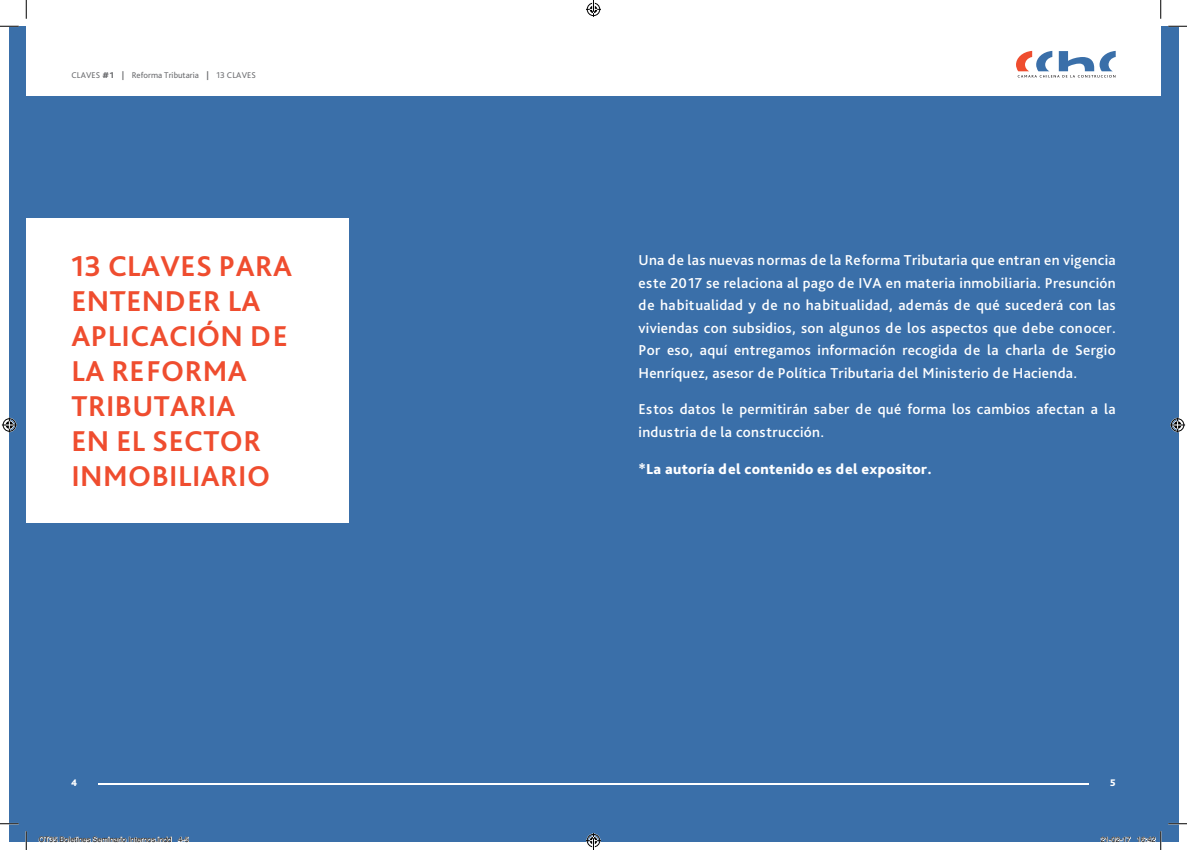
<style>
.page{position:relative;width:1187px;height:850px;background:#fff}
.page>*{position:absolute;margin:0;border:0;box-sizing:border-box;transform-origin:0 0}
.t1{font:700 30px/35px "Bliss Pro";letter-spacing:.015em;color:#ef4d2f}
.t2{font:500 15px/22.5px "Bliss Pro";letter-spacing:.02em;color:#fff;text-align:justify}
.t3{font:800 15px "Bliss Pro";letter-spacing:.02em;color:#fff}
.t4{font:800 10px "Bliss Pro";color:#fff}
.t5{font:8.75px "Bliss Pro";color:#6c6d70}
.t6{font:7.5px "Helvetica";color:#000}
.s1{font-weight:800}
.s2{font-weight:700}
</style>
<div class="page">
<div style="left:9px;top:26px;width:1169px;height:815px;background:#3a6fa9"></div>
<div style="left:26px;top:218px;width:323px;height:305px;background:#fff"></div>
<hr style="left:98px;top:783px;width:990px;height:1px;background:#fff">
<div style="left:26px;top:26px;width:1134px;height:69px;background:#fff"></div>
<svg style="left:1016px;top:51px;width:99px;height:27px"></svg>
<svg style="left:0;top:25px;width:19px;height:2px"></svg>
<svg style="left:1168px;top:25px;width:18px;height:2px"></svg>
<svg style="left:0;top:823px;width:19px;height:1px"></svg>
<svg style="left:1168px;top:823px;width:18px;height:1px"></svg>
<svg style="left:25px;top:0;width:2px;height:19px"></svg>
<svg style="left:25px;top:831px;width:2px;height:19px"></svg>
<svg style="left:1160px;top:0;width:1px;height:19px"></svg>
<svg style="left:2px;top:417px;width:15px;height:15px"></svg>
<svg style="left:1170px;top:417px;width:14px;height:15px"></svg>
<svg style="left:39px;top:836px;width:133px;height:6px"></svg>
<svg style="left:178px;top:836px;width:11px;height:6px"></svg>
<svg style="left:1100px;top:836px;width:30px;height:6px"></svg>
<svg style="left:1137px;top:831px;width:24px;height:19px"></svg>
<svg style="left:586px;top:0;width:15px;height:17px"></svg>
<svg style="left:586px;top:833px;width:15px;height:17px"></svg>
<p class="t5" style="left:71px;top:69px;width:162px">CLAVES <span class="s1">#1</span> <span class="s2">|</span> Reforma Tributaria <span class="s2">|</span> 13 claves</p>
<p class="t1" style="left:71px;top:248px;width:222px">13 CLAVES PARA<br>ENTENDER LA<br>APLICACIÓN DE<br>LA REFORMA<br>TRIBUTARIA<br>EN EL SECTOR<br>INMOBILIARIO</p>
<p class="t2" style="left:638px;top:249px;width:478px">Una de las nuevas normas de la Reforma Tributaria que entran en vigencia este 2017 se relaciona al pago de IVA en materia inmobiliaria. Presunción de habitualidad y de no habitualidad, además de qué sucederá con las viviendas con subsidios, son algunos de los aspectos que debe conocer.<br>Por eso, aquí entregamos información recogida de la charla de Sergio Henríquez, asesor de Política Tributaria del Ministerio de Hacienda.</p>
<p class="t2" style="left:638px;top:398px;width:478px">Estos datos le permitirán saber de qué forma los cambios afectan a la industria de la construcción.</p>
<p class="t3" style="left:638px;top:459px;width:295px">*La autoría del contenido es del expositor.</p>
<p class="t4" style="left:71px;top:776px;width:8px">4</p>
<p class="t4" style="left:1110px;top:776px;width:7px">5</p>
<p class="t6" style="left:39px;top:835px;width:152px">OT35 Boletines Seminario Internos.indd 4-5</p>
<p class="t6" style="left:1100px;top:835px;width:57px">21-02-17 16:42</p>
</div>
